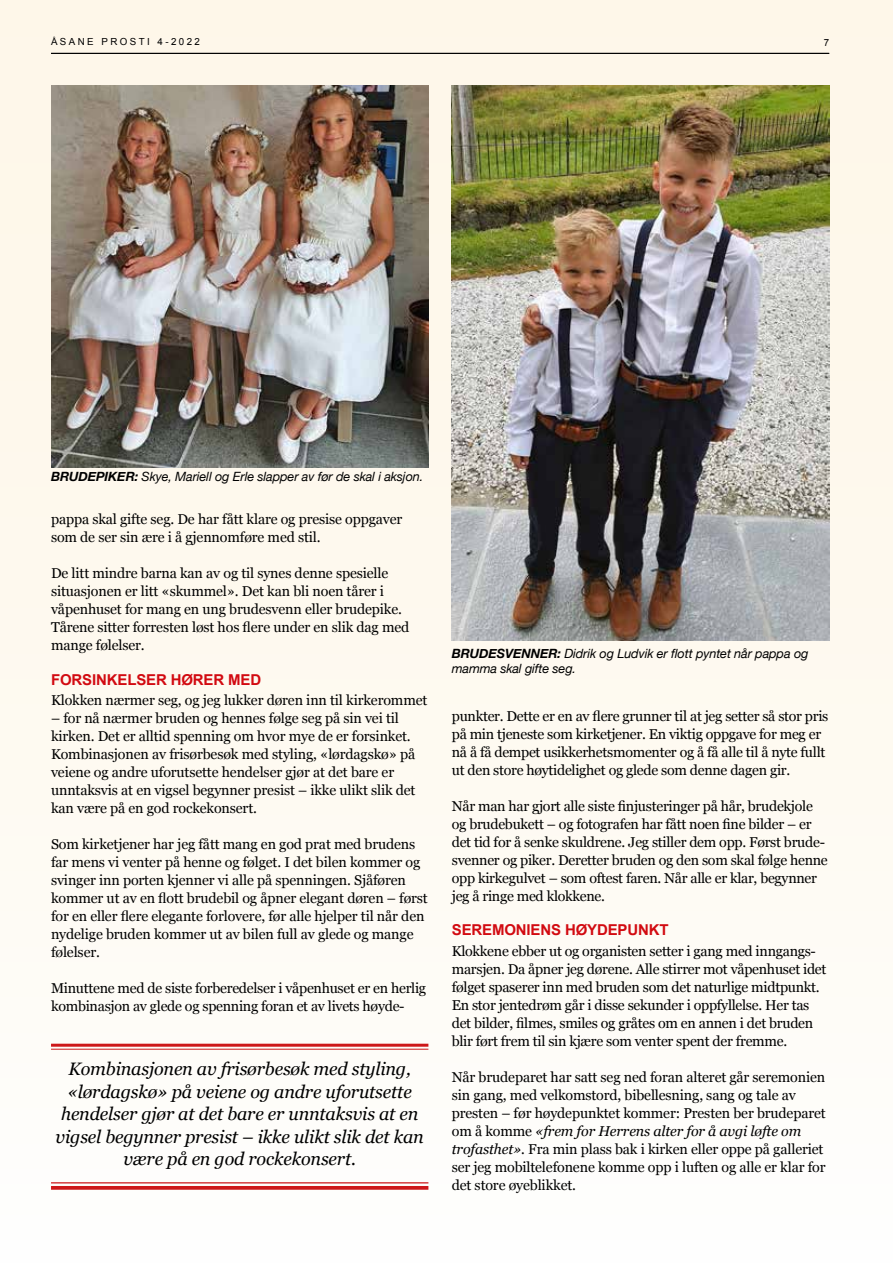
<style>
.page{position:relative;width:893px;height:1263px;background:#fefaf3}
.page>*{position:absolute;margin:0;border:0;box-sizing:border-box;transform-origin:0 0}
.t1{font:italic 18px/22.5px "Georgia";letter-spacing:-.01em;color:#000;text-align:center}
.t2{font:700 15px "Arial";letter-spacing:-.01em;color:#d20a11}
.t3{font:14.25px/18px "Georgia";letter-spacing:-.01em;color:#000}
.t4{font:italic 12.75px/15px "Helvetica Neue";letter-spacing:-.01em;color:#000}
.t5{font:9.75px "Arial";letter-spacing:.25em;color:#000}
.s1{font-weight:700}
.s2{font-style:italic}
</style>
<div class="page">
<img style="left:51px;top:85px;width:377px;height:382px">
<hr style="left:51px;top:1044px;width:377px;height:3px;background:#cd1719">
<hr style="left:51px;top:1049px;width:377px;height:1px;background:#cd1719">
<hr style="left:51px;top:1182px;width:377px;height:1px;background:#cd1719">
<svg style="left:51px;top:1186px;width:377px;height:4px;fill:#cd1719"></svg>
<img style="left:452px;top:85px;width:377px;height:555px">
<hr style="left:51px;top:53px;width:778px;height:1px;background:#000">
<p class="t5" style="left:51px;top:36px;width:150px">ÅSANE PROSTI 4-2022</p>
<p class="t5" style="left:824px;top:36px;width:7px">7</p>
<p class="t4" style="left:51px;top:470px;width:374px"><span class="s1">BRUDEPIKER:</span> Skye, Mariell og Erle slapper av før de skal i aksjon.</p>
<p class="t3" style="left:51px;top:510px;width:353px">pappa skal gifte seg. De har fått klare og presise oppgaver som de ser sin ære i å gjennomføre med stil.</p>
<p class="t3" style="left:51px;top:564px;width:360px">De litt mindre barna kan av og til synes denne spesielle situasjonen er litt «skummel». Det kan bli noen tårer i våpenhuset for mang en ung brudesvenn eller brudepike.<br>Tårene sitter forresten løst hos flere under en slik dag med mange følelser.</p>
<p class="t2" style="left:51px;top:670px;width:212px">FORSINKELSER HØRER MED</p>
<p class="t3" style="left:51px;top:690px;width:378px">Klokken nærmer seg, og jeg lukker døren inn til kirkerommet</p>
<p class="t3" style="left:51px;top:708px;width:366px">– for nå nærmer bruden og hennes følge seg på sin vei til kirken. Det er alltid spenning om hvor mye de er forsinket.<br>Kombinasjonen av frisørbesøk med styling, «lørdagskø» på veiene og andre uforutsette hendelser gjør at det bare er unntaksvis at en vigsel begynner presist – ikke ulikt slik det kan være på en god rockekonsert.</p>
<p class="t3" style="left:51px;top:834px;width:378px">Som kirketjener har jeg fått mang en god prat med brudens far mens vi venter på henne og følget. I det bilen kommer og svinger inn porten kjenner vi alle på spenningen. Sjåføren kommer ut av en flott brudebil og åpner elegant døren – først for en eller flere elegante forlovere, før alle hjelper til når den nydelige bruden kommer ut av bilen full av glede og mange følelser.</p>
<p class="t3" style="left:51px;top:978px;width:377px">Minuttene med de siste forberedelser i våpenhuset er en herlig kombinasjon av glede og spenning foran et av livets høyde-</p>
<p class="t1" style="left:56px;top:1057px;width:370px">Kombinasjonen av frisørbesøk med styling, «lørdagskø» på veiene og andre uforutsette hendelser gjør at det bare er unntaksvis at en vigsel begynner presist – ikke ulikt slik det kan være på en god rockekonsert.</p>
<p class="t4" style="left:452px;top:646px;width:358px"><span class="s1">BRUDESVENNER:</span> Didrik og Ludvik er flott pyntet når pappa og mamma skal gifte seg.</p>
<p class="t3" style="left:452px;top:706px;width:378px">punkter. Dette er en av flere grunner til at jeg setter så stor pris på min tjeneste som kirketjener. En viktig oppgave for meg er nå å få dempet usikkerhetsmomenter og å få alle til å nyte fullt ut den store høytidelighet og glede som denne dagen gir.</p>
<p class="t3" style="left:452px;top:796px;width:378px">Når man har gjort alle siste finjusteringer på hår, brudekjole og brudebukett – og fotografen har fått noen fine bilder – er det tid for å senke skuldrene. Jeg stiller dem opp. Først brude&shy;svenner og piker. Deretter bruden og den som skal følge henne opp kirkegulvet – som oftest faren. Når alle er klar, begynner jeg å ringe med klokkene.</p>
<p class="t2" style="left:452px;top:920px;width:218px">SEREMONIENS HØYDEPUNKT</p>
<p class="t3" style="left:452px;top:941px;width:376px">Klokkene ebber ut og organisten setter i gang med inngangs&shy;marsjen. Da åpner jeg dørene. Alle stirrer mot våpenhuset idet følget spaserer inn med bruden som det naturlige midtpunkt.<br>En stor jentedrøm går i disse sekunder i oppfyllelse. Her tas det bilder, filmes, smiles og gråtes om en annen i det bruden blir ført frem til sin kjære som venter spent der fremme.</p>
<p class="t3" style="left:452px;top:1067px;width:375px">Når brudeparet har satt seg ned foran alteret går seremonien sin gang, med velkomstord, bibellesning, sang og tale av presten – før høydepunktet kommer: Presten ber brudeparet om å komme <span class="s2">«frem for Herrens alter for å avgi løfte om trofasthet».</span> Fra min plass bak i kirken eller oppe på galleriet ser jeg mobiltelefonene komme opp i luften og alle er klar for det store øyeblikket.</p>
</div>
